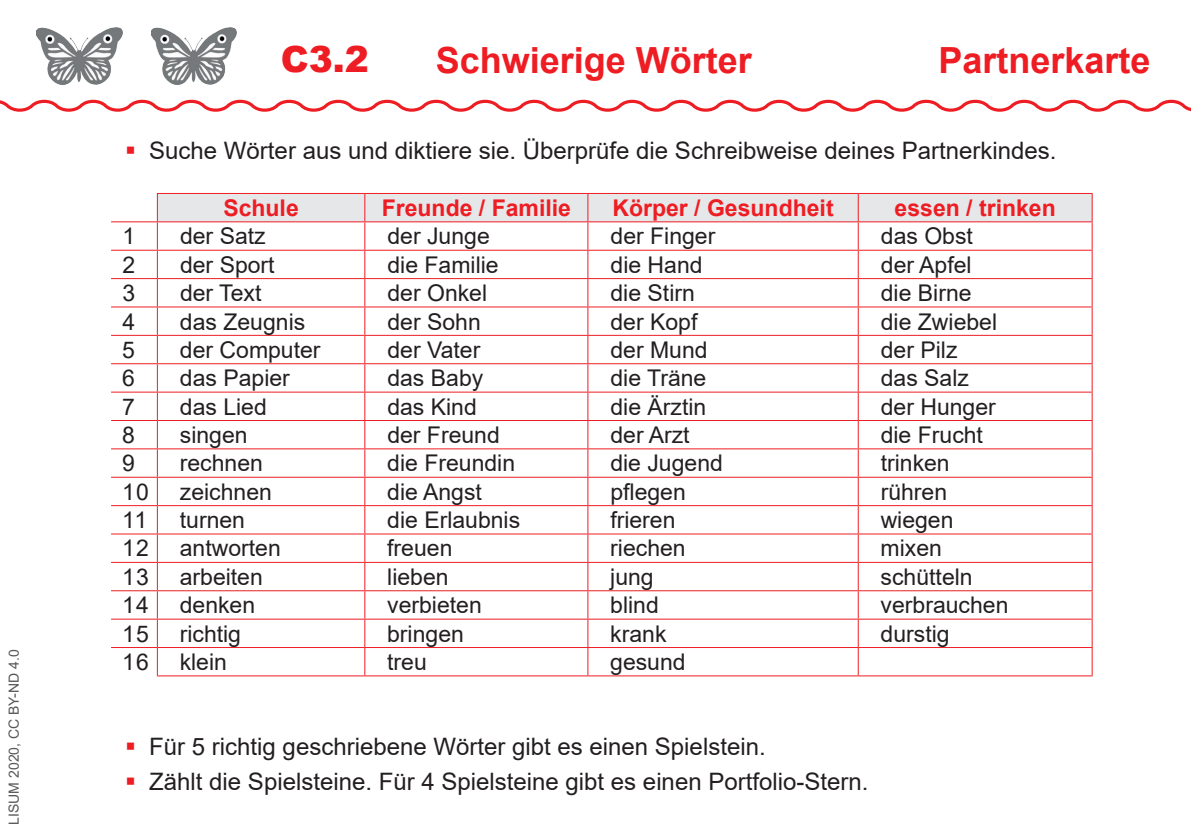
<style>
.page{position:relative;width:1191px;height:840px;background:#fff}
.page>*{position:absolute;margin:0;border:0;box-sizing:border-box;transform-origin:0 0}
.t1{font:700 36px "Arial";color:#ee1d23}
.t2{font:900 36px "Arial";color:#ee1d23}
.t3{font:24px/34.4px "Arial";color:#231f20}
.t4{font:23px "Arial";color:#231f20}
.t5{font:700 23px "Arial";color:#ee1d23}
.t6{font:14px "Arial";color:#57585a}
</style>
<div class="page">
<hr style="left:111px;top:221px;width:46px;height:1px;background:#ee1d23">
<hr style="left:111px;top:249px;width:46px;height:1px;background:#ee1d23">
<hr style="left:111px;top:278px;width:46px;height:1px;background:#ee1d23">
<hr style="left:111px;top:306px;width:46px;height:1px;background:#ee1d23">
<hr style="left:111px;top:334px;width:46px;height:1px;background:#ee1d23">
<hr style="left:111px;top:363px;width:46px;height:1px;background:#ee1d23">
<hr style="left:111px;top:391px;width:46px;height:1px;background:#ee1d23">
<hr style="left:111px;top:420px;width:46px;height:1px;background:#ee1d23">
<hr style="left:111px;top:448px;width:46px;height:1px;background:#ee1d23">
<hr style="left:111px;top:476px;width:46px;height:1px;background:#ee1d23">
<hr style="left:111px;top:505px;width:46px;height:1px;background:#ee1d23">
<hr style="left:111px;top:533px;width:46px;height:1px;background:#ee1d23">
<hr style="left:111px;top:561px;width:46px;height:1px;background:#ee1d23">
<hr style="left:111px;top:590px;width:46px;height:1px;background:#ee1d23">
<hr style="left:111px;top:618px;width:46px;height:1px;background:#ee1d23">
<hr style="left:111px;top:646px;width:46px;height:1px;background:#ee1d23">
<svg style="left:157px;top:193px;width:935px;height:482px"></svg>
<hr style="left:157px;top:675px;width:208px;height:1px;background:#ee1d23">
<hr style="left:365px;top:675px;width:223px;height:1px;background:#ee1d23">
<hr style="left:588px;top:675px;width:270px;height:1px;background:#ee1d23">
<hr style="left:858px;top:675px;width:234px;height:1px;background:#ee1d23">
<svg style="left:0;top:99px;width:1191px;height:13px"></svg>
<img style="left:36px;top:28px;width:86px;height:57px">
<img style="left:151px;top:28px;width:86px;height:57px">
<p class="t6" style="left:4px;top:824px;width:177px;rotate:-90deg">LISUM 2020, CC BY-ND 4.0</p>
<h1 class="t2" style="left:281px;top:33px;width:90px">C3.2</h1>
<h1 class="t1" style="left:436px;top:35px;width:318px">Schwierige Wörter</h1>
<h1 class="t1" style="left:938px;top:35px;width:214px">Partnerkarte</h1>
<p class="t3" style="left:149px;top:133px;width:909px">Suche Wörter aus und diktiere sie. Überprüfe die Schreibweise deines Partnerkindes.</p>
<p class="t5" style="left:223px;top:192px;width:77px">Schule</p>
<p class="t5" style="left:382px;top:192px;width:191px">Freunde / Familie</p>
<p class="t5" style="left:612px;top:192px;width:223px">Körper / Gesundheit</p>
<p class="t5" style="left:894px;top:192px;width:163px">essen / trinken</p>
<p class="t4" style="left:122px;top:220px;width:14px">1</p>
<p class="t4" style="left:180px;top:220px;width:87px">der Satz</p>
<p class="t4" style="left:387px;top:220px;width:104px">der Junge</p>
<p class="t4" style="left:610px;top:220px;width:106px">der Finger</p>
<p class="t4" style="left:881px;top:220px;width:94px">das Obst</p>
<p class="t4" style="left:122px;top:249px;width:14px">2</p>
<p class="t4" style="left:180px;top:249px;width:96px">der Sport</p>
<p class="t4" style="left:387px;top:249px;width:113px">die Familie</p>
<p class="t4" style="left:610px;top:249px;width:94px">die Hand</p>
<p class="t4" style="left:881px;top:249px;width:92px">der Apfel</p>
<p class="t4" style="left:122px;top:277px;width:14px">3</p>
<p class="t4" style="left:180px;top:277px;width:83px">der Text</p>
<p class="t4" style="left:387px;top:277px;width:101px">der Onkel</p>
<p class="t4" style="left:610px;top:277px;width:86px">die Stirn</p>
<p class="t4" style="left:881px;top:277px;width:92px">die Birne</p>
<p class="t4" style="left:122px;top:305px;width:14px">4</p>
<p class="t4" style="left:180px;top:305px;width:127px">das Zeugnis</p>
<p class="t4" style="left:387px;top:305px;width:95px">der Sohn</p>
<p class="t4" style="left:610px;top:305px;width:88px">der Kopf</p>
<p class="t4" style="left:881px;top:305px;width:118px">die Zwiebel</p>
<p class="t4" style="left:122px;top:334px;width:14px">5</p>
<p class="t4" style="left:180px;top:334px;width:142px">der Computer</p>
<p class="t4" style="left:387px;top:334px;width:94px">der Vater</p>
<p class="t4" style="left:610px;top:334px;width:99px">der Mund</p>
<p class="t4" style="left:880px;top:334px;width:78px">der Pilz</p>
<p class="t4" style="left:122px;top:362px;width:14px">6</p>
<p class="t4" style="left:180px;top:362px;width:111px">das Papier</p>
<p class="t4" style="left:387px;top:362px;width:97px">das Baby</p>
<p class="t4" style="left:610px;top:362px;width:97px">die Träne</p>
<p class="t4" style="left:880px;top:362px;width:90px">das Salz</p>
<p class="t4" style="left:122px;top:390px;width:14px">7</p>
<p class="t4" style="left:180px;top:390px;width:88px">das Lied</p>
<p class="t4" style="left:387px;top:390px;width:91px">das Kind</p>
<p class="t4" style="left:610px;top:390px;width:97px">die Ärztin</p>
<p class="t4" style="left:880px;top:390px;width:117px">der Hunger</p>
<p class="t4" style="left:122px;top:419px;width:14px">8</p>
<p class="t4" style="left:180px;top:419px;width:69px">singen</p>
<p class="t4" style="left:387px;top:419px;width:114px">der Freund</p>
<p class="t4" style="left:610px;top:419px;width:81px">der Arzt</p>
<p class="t4" style="left:880px;top:419px;width:104px">die Frucht</p>
<p class="t4" style="left:122px;top:447px;width:14px">9</p>
<p class="t4" style="left:180px;top:447px;width:85px">rechnen</p>
<p class="t4" style="left:387px;top:447px;width:129px">die Freundin</p>
<p class="t4" style="left:610px;top:447px;width:114px">die Jugend</p>
<p class="t4" style="left:880px;top:447px;width:71px">trinken</p>
<p class="t4" style="left:122px;top:475px;width:28px">10</p>
<p class="t4" style="left:180px;top:475px;width:94px">zeichnen</p>
<p class="t4" style="left:387px;top:475px;width:96px">die Angst</p>
<p class="t4" style="left:610px;top:475px;width:77px">pflegen</p>
<p class="t4" style="left:880px;top:475px;width:68px">rühren</p>
<p class="t4" style="left:122px;top:504px;width:27px">11</p>
<p class="t4" style="left:180px;top:504px;width:67px">turnen</p>
<p class="t4" style="left:387px;top:504px;width:134px">die Erlaubnis</p>
<p class="t4" style="left:610px;top:504px;width:67px">frieren</p>
<p class="t4" style="left:880px;top:504px;width:74px">wiegen</p>
<p class="t4" style="left:122px;top:532px;width:28px">12</p>
<p class="t4" style="left:180px;top:532px;width:102px">antworten</p>
<p class="t4" style="left:387px;top:532px;width:67px">freuen</p>
<p class="t4" style="left:610px;top:532px;width:77px">riechen</p>
<p class="t4" style="left:880px;top:532px;width:63px">mixen</p>
<p class="t4" style="left:122px;top:560px;width:28px">13</p>
<p class="t4" style="left:180px;top:560px;width:85px">arbeiten</p>
<p class="t4" style="left:387px;top:560px;width:63px">lieben</p>
<p class="t4" style="left:610px;top:560px;width:45px">jung</p>
<p class="t4" style="left:880px;top:560px;width:94px">schütteln</p>
<p class="t4" style="left:122px;top:589px;width:28px">14</p>
<p class="t4" style="left:180px;top:589px;width:77px">denken</p>
<p class="t4" style="left:387px;top:589px;width:96px">verbieten</p>
<p class="t4" style="left:610px;top:589px;width:50px">blind</p>
<p class="t4" style="left:880px;top:589px;width:129px">verbrauchen</p>
<p class="t4" style="left:122px;top:617px;width:28px">15</p>
<p class="t4" style="left:180px;top:617px;width:63px">richtig</p>
<p class="t4" style="left:387px;top:617px;width:78px">bringen</p>
<p class="t4" style="left:610px;top:617px;width:58px">krank</p>
<p class="t4" style="left:880px;top:617px;width:71px">durstig</p>
<p class="t4" style="left:122px;top:646px;width:28px">16</p>
<p class="t4" style="left:180px;top:645px;width:49px">klein</p>
<p class="t4" style="left:387px;top:645px;width:41px">treu</p>
<p class="t4" style="left:610px;top:645px;width:77px">gesund</p>
<p class="t3" style="left:149px;top:729px;width:720px">Für 5 richtig geschriebene Wörter gibt es einen Spielstein.<br>Zählt die Spielsteine. Für 4 Spielsteine gibt es einen Portfolio-Stern.</p>
</div>
